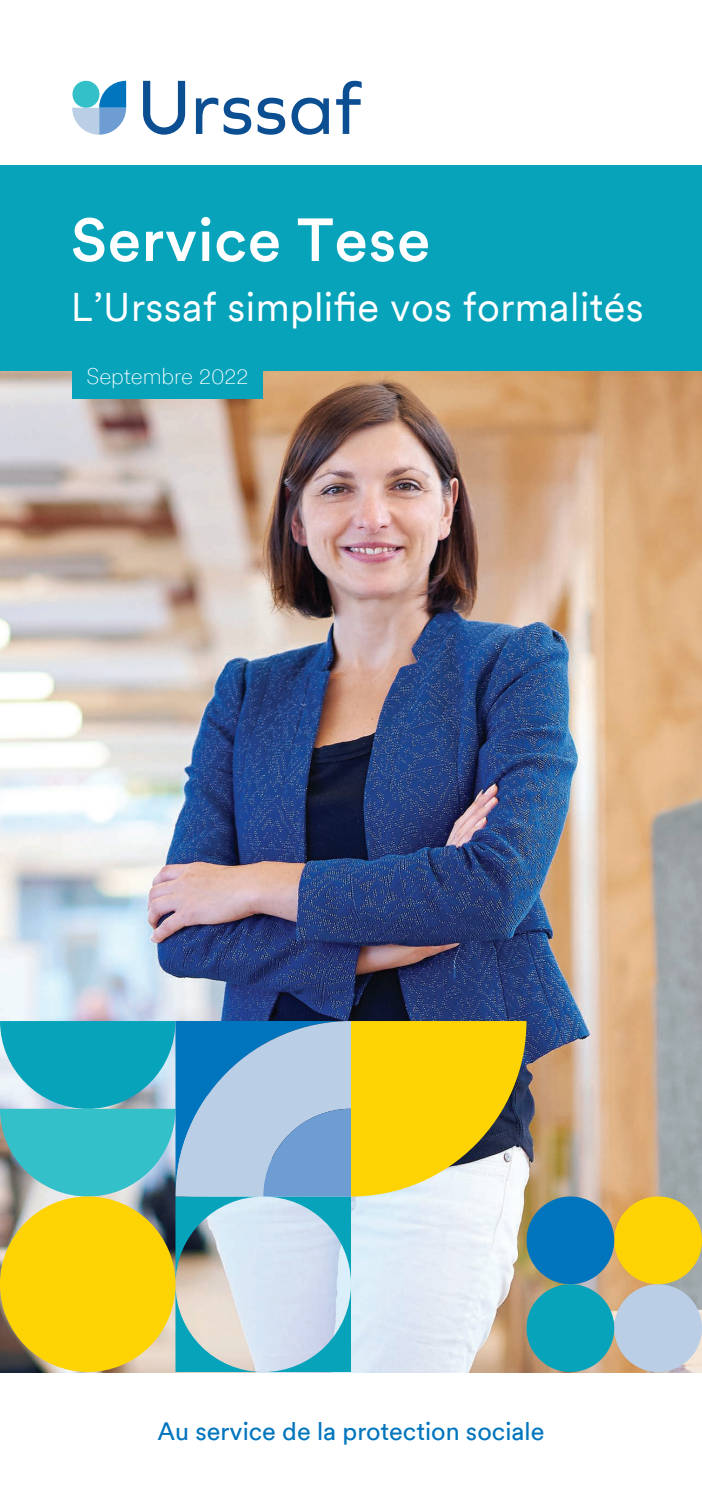
<style>
.page{position:relative;width:702px;height:1489px;background:#fff}
.page>*{position:absolute;margin:0;border:0;box-sizing:border-box;transform-origin:0 0}
.t1{font:500 60px "Circular";letter-spacing:.01em;color:#fff}
.t2{font:40px "Circular";letter-spacing:.01em;color:#fff}
.t3{font:25px "Circular";color:#0075bd}
.t4{font:100 22.5px "Circular";color:#fff}
</style>
<div class="page">
<img style="left:0;top:371px;width:702px;height:649px">
<svg style="left:143px;top:81px;width:42px;height:54px"></svg>
<svg style="left:196px;top:98px;width:22px;height:36px"></svg>
<svg style="left:224px;top:98px;width:27px;height:37px"></svg>
<svg style="left:257px;top:98px;width:28px;height:37px"></svg>
<svg style="left:291px;top:98px;width:38px;height:37px"></svg>
<svg style="left:336px;top:81px;width:25px;height:53px"></svg>
<svg style="left:72px;top:81px;width:54px;height:54px"></svg>
<div style="left:72px;top:81px;width:27px;height:27px;background:#33c0c9;border-radius:50%"></div>
<div style="left:0;top:166px;width:702px;height:205px;background:#06a3bb"></div>
<svg style="left:0;top:1020px;width:702px;height:351px;background:#a9bd99"></svg>
<div style="left:72px;top:353px;width:190px;height:45px;background:#06a3bb"></div>
<p class="t1" style="left:71px;top:199px;width:361px">Service Tese</p>
<p class="t2" style="left:71px;top:280px;width:574px">L’Urssaf simplifie vos formalités</p>
<p class="t4" style="left:86px;top:361px;width:163px">Septembre 2022</p>
<p class="t3" style="left:158px;top:1414px;width:388px">Au service de la protection sociale</p>
</div>
